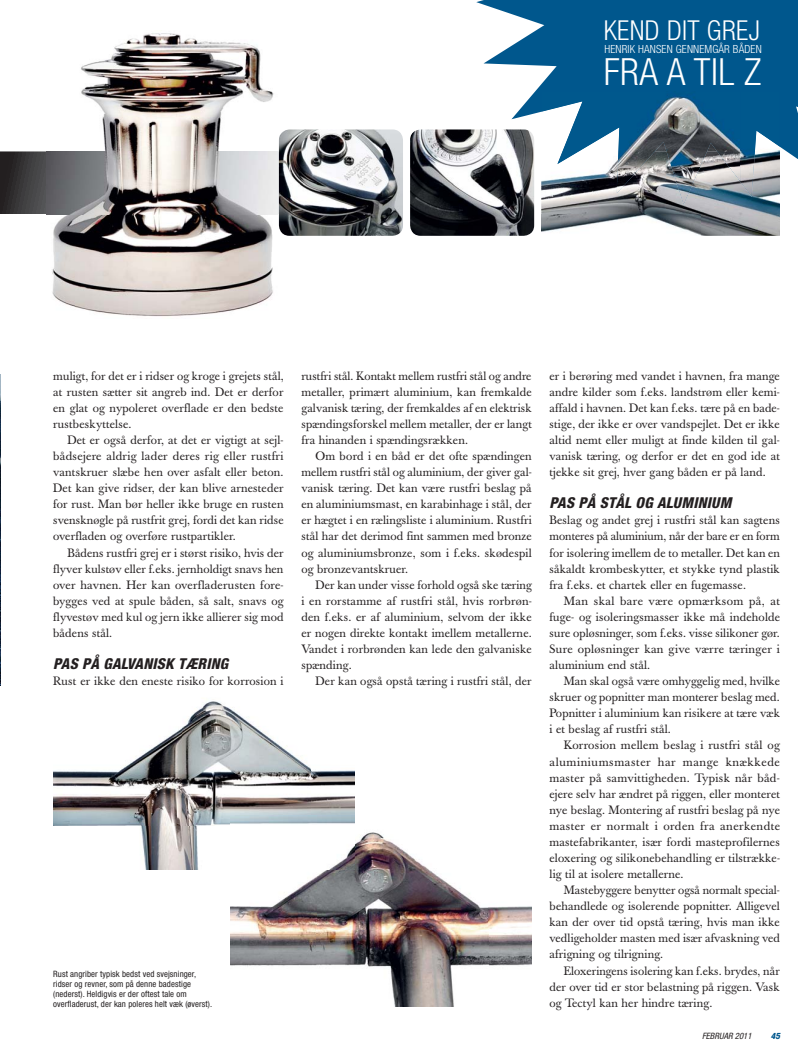
<style>
.page{position:relative;width:798px;height:1053px;background:#fff}
.page>*{position:absolute;margin:0;border:0;box-sizing:border-box;transform-origin:0 0}
.t1{font:300 condensed 37.5px "Helvetica Neue";letter-spacing:.01em;color:#fff}
.t2{font:300 condensed 27.5px "Helvetica Neue";letter-spacing:.01em;color:#fff}
.t3{font:italic 800 condensed 15px "Helvetica Neue";letter-spacing:.015em;color:#231f20}
.t4{font:12px/16.1px "Baskerville";letter-spacing:.015em;color:#231f20;text-align:justify}
.t5{font:300 condensed 11.25px "Helvetica Neue";letter-spacing:.01em;color:#fff}
.t6{font:condensed 8.75px/10px "Helvetica Neue";letter-spacing:.01em;color:#231f20}
.t7{font:italic condensed 8.75px "Helvetica Neue";color:#231f20}
.t8{font:italic 800 condensed 8.75px "Helvetica Neue";color:#00578d}
</style>
<div class="page">
<img style="left:317px;top:815px;width:214px;height:191px">
<img style="left:230px;top:876px;width:87px;height:90px">
<img style="left:53px;top:701px;width:258px;height:125px">
<img style="left:311px;top:770px;width:43px;height:45px">
<img style="left:141px;top:826px;width:58px;height:43px">
<img style="left:230px;top:815px;width:124px;height:54px">
<svg style="left:0;top:151px;width:535px;height:63px;background:#595859"></svg>
<img style="left:47px;top:33px;width:230px;height:284px">
<img style="left:279px;top:129px;width:124px;height:107px;border-radius:11px">
<img style="left:410px;top:129px;width:124px;height:107px;border-radius:11px">
<svg style="left:476px;top:0;width:321px;height:205px;fill:#00578d"></svg>
<img style="left:700px;top:214px;width:80px;height:22px">
<img style="left:541px;top:214px;width:159px;height:21px">
<img style="left:541px;top:167px;width:239px;height:47px">
<img style="left:541px;top:91px;width:199px;height:76px">
<img style="left:740px;top:91px;width:40px;height:106px">
<img style="left:616px;top:167px;width:124px;height:38px">
<img style="left:0;top:374px;width:1px;height:311px">
<h2 class="t2" style="left:603px;top:20px;width:158px">KEND DIT GREJ</h2>
<p class="t5" style="left:604px;top:45px;width:159px">HENRIK HANSEN GENNEMGÅR BÅDEN</p>
<h1 class="t1" style="left:603px;top:58px;width:159px">FRA A TIL Z</h1>
<p class="t4" style="left:53px;top:369px;width:232px">muligt, for det er i ridser og kroge i grejets stål, at rusten sætter sit angreb ind. Det er derfor en glat og nypoleret overflade er den bedste rustbeskyttelse.</p>
<p class="t4" style="left:53px;top:433px;width:232px;text-indent:14px">Det er også derfor, at det er vigtigt at sejl&shy;bådsejere aldrig lader deres rig eller rustfri vantskruer slæbe hen over asfalt eller beton.<br>Det kan give ridser, der kan blive arnesteder for rust. Man bør heller ikke bruge en rusten svensknøgle på rustfrit grej, fordi det kan ridse overfladen og overføre rustpartikler.</p>
<p class="t4" style="left:53px;top:545px;width:232px;text-indent:14px">Bådens rustfri grej er i størst risiko, hvis der flyver kulstøv eller f.eks. jernholdigt snavs hen over havnen. Her kan overfladerusten fore&shy;bygges ved at spule båden, så salt, snavs og flyvestøv med kul og jern ikke allierer sig mod bådens stål.</p>
<p class="t3" style="left:53px;top:658px;width:176px">PAS PÅ GALVANISK TÆRING</p>
<p class="t4" style="left:53px;top:674px;width:232px">Rust er ikke den eneste risiko for korrosion i</p>
<p class="t4" style="left:301px;top:369px;width:232px">rustfri stål. Kontakt mellem rustfri stål og andre metaller, primært aluminium, kan fremkalde galvanisk tæring, der fremkaldes af en elektrisk spændingsforskel mellem metaller, der er langt fra hinanden i spændingsrækken.</p>
<p class="t4" style="left:301px;top:449px;width:232px;text-indent:14px">Om bord i en båd er det ofte spændingen mellem rustfri stål og aluminium, der giver gal&shy;vanisk tæring. Det kan være rustfri beslag på en aluminiumsmast, en karabinhage i stål, der er hægtet i en rælingsliste i aluminium. Rustfri stål har det derimod fint sammen med bronze og aluminiumsbronze, som i f.eks. skødespil og bronzevantskruer.</p>
<p class="t4" style="left:301px;top:578px;width:232px;text-indent:14px">Der kan under visse forhold også ske tæring i en rorstamme af rustfri stål, hvis rorbrøn&shy;den f.eks. er af aluminium, selvom der ikke er nogen direkte kontakt imellem metallerne.<br>Vandet i rorbrønden kan lede den galvaniske spænding.</p>
<p class="t4" style="left:315px;top:674px;width:218px">Der kan også opstå tæring i rustfri stål, der</p>
<p class="t6" style="left:53px;top:969px;width:160px">Rust angriber typisk bedst ved svejsninger, ridser og revner, som på denne badestige (nederst). Heldigvis er der oftest tale om overfladerust, der kan poleres helt væk (øverst).</p>
<p class="t4" style="left:549px;top:369px;width:232px">er i berøring med vandet i havnen, fra mange andre kilder som f.eks. landstrøm eller kemi&shy;affald i havnen. Det kan f.eks. tære på en bade&shy;stige, der ikke er over vandspejlet. Det er ikke altid nemt eller muligt at finde kilden til gal&shy;vanisk tæring, og derfor er det en god ide at tjekke sit grej, hver gang båden er på land.</p>
<p class="t3" style="left:549px;top:497px;width:183px">PAS PÅ STÅL OG ALUMINIUM</p>
<p class="t4" style="left:549px;top:513px;width:232px">Beslag og andet grej i rustfri stål kan sagtens monteres på aluminium, når der bare er en form for isolering imellem de to metaller. Det kan en såkaldt krombeskytter, et stykke tynd plastik fra f.eks. et chartek eller en fugemasse.</p>
<p class="t4" style="left:549px;top:594px;width:232px;text-indent:14px">Man skal bare være opmærksom på, at fuge- og isoleringsmasser ikke må indeholde sure opløsninger, som f.eks. visse silikoner gør.<br>Sure opløsninger kan give værre tæringer i aluminium end stål.</p>
<p class="t4" style="left:549px;top:674px;width:232px;text-indent:14px">Man skal også være omhyggelig med, hvilke skruer og popnitter man monterer beslag med.<br>Popnitter i aluminium kan risikere at tære væk i et beslag af rustfri stål.</p>
<p class="t4" style="left:549px;top:738px;width:232px;text-indent:14px">Korrosion mellem beslag i rustfri stål og aluminiumsmaster har mange knækkede master på samvittigheden. Typisk når båd&shy;ejere selv har ændret på riggen, eller monteret nye beslag. Montering af rustfri beslag på nye master er normalt i orden fra anerkendte mastefabrikanter, især fordi masteprofilernes eloxering og silikonebehandling er tilstrække&shy;lig til at isolere metallerne.</p>
<p class="t4" style="left:549px;top:883px;width:232px;text-indent:14px">Mastebyggere benytter også normalt special&shy;behandlede og isolerende popnitter. Alligevel kan der over tid opstå tæring, hvis man ikke vedligeholder masten med især afvaskning ved afrigning og tilrigning.</p>
<p class="t4" style="left:549px;top:963px;width:232px;text-indent:14px">Eloxeringens isolering kan f.eks. brydes, når der over tid er stor belastning på riggen. Vask og Tectyl kan her hindre tæring.</p>
<p class="t7" style="left:702px;top:1032px;width:51px">FEBRUAR 2011</p>
<p class="t8" style="left:770px;top:1032px;width:11px">45</p>
</div>
